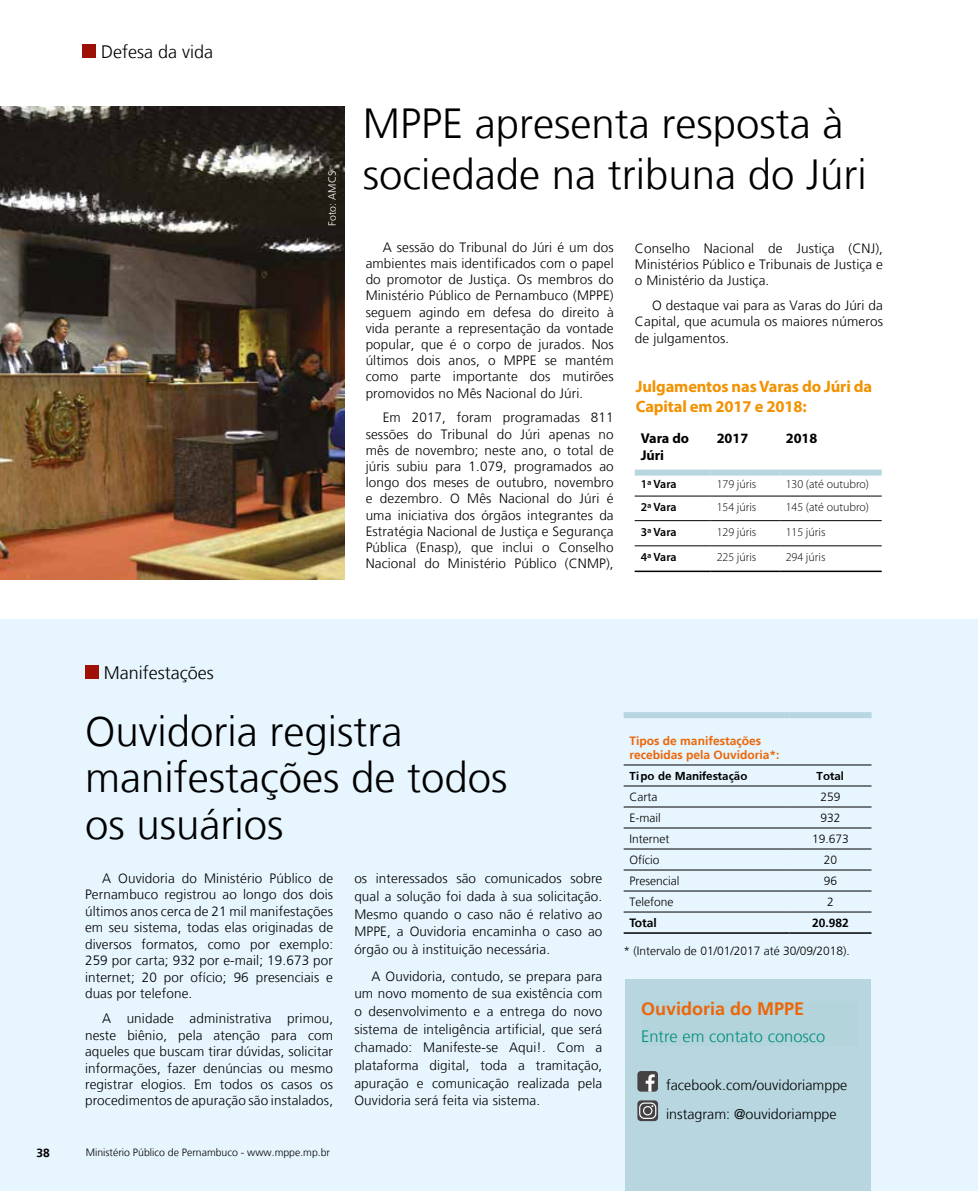
<style>
.page{position:relative;width:978px;height:1191px;background:#fff}
.page>*{position:absolute;margin:0;border:0;box-sizing:border-box;transform-origin:0 0}
.t1{font:300 42px/46.5px "Frutiger LT";color:#000}
.t2{font:300 18px "Frutiger LT";color:#000}
.t3{font:700 18px "Frutiger LT";color:#ec6608}
.t4{font:700 16.5px/19.8px "Myriad Pro";letter-spacing:-.01em;color:#f39200}
.t5{font:300 16.5px "Frutiger LT";color:#008d7e}
.t6{font:300 14.25px/29.5px "Frutiger LT";color:#000}
.t7{font:700 14.25px/17.1px "Myriad Pro";color:#000}
.t8{font:300 13.5px/16.2px "Frutiger LT";letter-spacing:.01em;color:#000;text-align:justify}
.t9{font:300 12px "Frutiger LT";color:#000}
.t10{font:300 12px "Myriad Pro";color:#000}
.t11{font:700 12px/14.4px "Frutiger LT";color:#ec6608}
.t12{font:600 12px "Myriad Pro";letter-spacing:-.005em;color:#000}
.t13{font:700 12px "Frutiger";color:#000}
.t14{font:700 12px "Frutiger 65";color:#000}
.t15{font:700 12px "Frutiger LT";color:#000}
.t16{font:300 10.5px "Frutiger LT";color:#000}
.t17{font:300 10.5px "Frutiger LT";letter-spacing:.015em;color:#fff}
</style>
<div class="page">
<div style="left:0;top:620px;width:978px;height:571px;background:#e6f5fe"></div>
<div style="left:82px;top:44px;width:14px;height:14px;background:#9c1006"></div>
<div style="left:85px;top:665px;width:14px;height:14px;background:#9c1006"></div>
<hr style="left:624px;top:932px;width:165px;height:1px;background:#000">
<hr style="left:789px;top:932px;width:82px;height:1px;background:#000">
<div style="left:624px;top:712px;width:165px;height:6px;background:#b7d6e0"></div>
<div style="left:789px;top:712px;width:82px;height:6px;background:#b7d6e0"></div>
<hr style="left:624px;top:764px;width:165px;height:1px;background:#000">
<hr style="left:789px;top:764px;width:82px;height:1px;background:#000">
<hr style="left:624px;top:785px;width:165px;height:1px;background:#000">
<hr style="left:789px;top:785px;width:82px;height:1px;background:#000">
<hr style="left:624px;top:806px;width:165px;height:1px;background:#000">
<hr style="left:789px;top:806px;width:82px;height:1px;background:#000">
<hr style="left:624px;top:827px;width:165px;height:1px;background:#000">
<hr style="left:789px;top:827px;width:82px;height:1px;background:#000">
<hr style="left:624px;top:848px;width:165px;height:1px;background:#000">
<hr style="left:789px;top:848px;width:82px;height:1px;background:#000">
<hr style="left:624px;top:869px;width:165px;height:1px;background:#000">
<hr style="left:789px;top:869px;width:82px;height:1px;background:#000">
<hr style="left:624px;top:890px;width:165px;height:1px;background:#000">
<hr style="left:789px;top:890px;width:82px;height:1px;background:#000">
<hr style="left:624px;top:911px;width:165px;height:1px;background:#000">
<hr style="left:789px;top:911px;width:82px;height:1px;background:#000">
<img style="left:0;top:107px;width:345px;height:472px">
<hr style="left:635px;top:570px;width:76px;height:2px;background:#000">
<hr style="left:711px;top:570px;width:69px;height:2px;background:#000">
<hr style="left:780px;top:570px;width:102px;height:2px;background:#000">
<div style="left:635px;top:469px;width:76px;height:6px;background:#b7d6e0"></div>
<div style="left:711px;top:469px;width:69px;height:6px;background:#b7d6e0"></div>
<div style="left:780px;top:469px;width:102px;height:6px;background:#b7d6e0"></div>
<hr style="left:635px;top:496px;width:76px;height:1px;background:#000">
<hr style="left:711px;top:496px;width:69px;height:1px;background:#000">
<hr style="left:780px;top:496px;width:102px;height:1px;background:#000">
<hr style="left:635px;top:520px;width:76px;height:1px;background:#000">
<hr style="left:711px;top:520px;width:69px;height:1px;background:#000">
<hr style="left:780px;top:520px;width:102px;height:1px;background:#000">
<hr style="left:635px;top:545px;width:76px;height:1px;background:#000">
<hr style="left:711px;top:545px;width:69px;height:1px;background:#000">
<hr style="left:780px;top:545px;width:102px;height:1px;background:#000">
<div style="left:625px;top:979px;width:245px;height:212px;background:#b7d6e0"></div>
<div style="left:641px;top:1001px;width:217px;height:44px;background:#b4d4dc"></div>
<svg style="left:637px;top:1100px;width:21px;height:21px"></svg>
<svg style="left:639px;top:1102px;width:17px;height:17px"></svg>
<div style="left:637px;top:1071px;width:21px;height:20px;background:#454242;border-radius:4px"></div>
<svg style="left:646px;top:1074px;width:9px;height:17px"></svg>
<h2 class="t2" style="left:101px;top:41px;width:114px">Defesa da vida</h2>
<h2 class="t2" style="left:104px;top:663px;width:111px">Manifestações</h2>
<p class="t17" style="left:326px;top:226px;width:56px;rotate:-90deg">Foto: AMCS</p>
<h1 class="t1" style="left:363px;top:99px;width:506px;line-height:50.4px">MPPE apresenta resposta à sociedade na tribuna do Júri</h1>
<p class="t8" style="left:366px;top:239px;width:250px;text-indent:17px">A sessão do Tribunal do Júri é um dos ambientes mais identificados com o papel do promotor de Justiça. Os membros do Ministério Público de Pernambuco (MPPE) seguem agindo em defesa do direito à vida perante a representação da vontade popular, que é o corpo de jurados. Nos últimos dois anos, o MPPE se mantém como parte importante dos mutirões promovidos no Mês Nacional do Júri.</p>
<p class="t8" style="left:366px;top:410px;width:250px;text-indent:17px">Em 2017, foram programadas 811 sessões do Tribunal do Júri apenas no mês de novembro; neste ano, o total de júris subiu para 1.079, programados ao longo dos meses de outubro, novembro e dezembro. O Mês Nacional do Júri é uma iniciativa dos órgãos integrantes da Estratégia Nacional de Justiça e Segurança Pública (Enasp), que inclui o Conselho Nacional do Ministério Público (CNMP),</p>
<p class="t8" style="left:635px;top:240px;width:250px">Conselho Nacional de Justiça (CNJ), Ministérios Público e Tribunais de Justiça e o Ministério da Justiça.</p>
<p class="t8" style="left:635px;top:297px;width:250px;text-indent:17px">O destaque vai para as Varas do Júri da Capital, que acumula os maiores números de julgamentos.</p>
<p class="t4" style="left:636px;top:376px;width:238px">Julgamentos nas Varas do Júri da<br>Capital em 2017 e 2018:</p>
<p class="t7" style="left:641px;top:429px;width:50px">Vara do<br>Júri</p>
<p class="t7" style="left:717px;top:429px;width:33px">2017</p>
<p class="t7" style="left:786px;top:429px;width:33px">2018</p>
<p class="t12" style="left:641px;top:476px;width:37px">1ª Vara</p>
<p class="t10" style="left:717px;top:476px;width:41px">179 júris</p>
<p class="t10" style="left:786px;top:476px;width:85px">130 (até outubro)</p>
<p class="t12" style="left:641px;top:499px;width:37px">2ª Vara</p>
<p class="t10" style="left:717px;top:500px;width:41px">154 júris</p>
<p class="t10" style="left:786px;top:500px;width:85px">145 (até outubro)</p>
<p class="t12" style="left:641px;top:524px;width:37px">3ª Vara</p>
<p class="t10" style="left:717px;top:524px;width:41px">129 júris</p>
<p class="t10" style="left:786px;top:524px;width:41px">115 júris</p>
<p class="t12" style="left:641px;top:549px;width:37px">4ª Vara</p>
<p class="t10" style="left:717px;top:549px;width:41px">225 júris</p>
<p class="t10" style="left:786px;top:549px;width:41px">294 júris</p>
<h1 class="t1" style="left:85px;top:708px;width:424px">Ouvidoria registra manifestações de todos os usuários</h1>
<p class="t8" style="left:85px;top:870px;width:250px;text-indent:17px">A Ouvidoria do Ministério Público de Pernambuco registrou ao longo dos dois últimos anos cerca de 21 mil manifestações em seu sistema, todas elas originadas de diversos formatos, como por exemplo:<br>259 por carta; 932 por e-mail; 19.673 por internet; 20 por ofício; 96 presenciais e duas por telefone.</p>
<p class="t8" style="left:85px;top:1010px;width:250px;text-indent:17px">A unidade administrativa primou, neste biênio, pela atenção para com aqueles que buscam tirar dúvidas, solicitar informações, fazer denúncias ou mesmo registrar elogios. Em todos os casos os procedimentos de apuração são instalados,</p>
<p class="t15" style="left:36px;top:1145px;width:15px">38</p>
<p class="t16" style="left:86px;top:1146px;width:246px">Ministério Público de Pernambuco - www.mppe.mp.br</p>
<p class="t8" style="left:354px;top:869px;width:250px;line-height:17.9px">os interessados são comunicados sobre qual a solução foi dada à sua solicitação.<br>Mesmo quando o caso não é relativo ao MPPE, a Ouvidoria encaminha o caso ao órgão ou à instituição necessária.</p>
<p class="t8" style="left:354px;top:967px;width:250px;line-height:17.9px;text-indent:17px">A Ouvidoria, contudo, se prepara para um novo momento de sua existência com o desenvolvimento e a entrega do novo sistema de inteligência artificial, que será chamado: Manifeste-se Aqui!. Com a plataforma digital, toda a tramitação, apuração e comunicação realizada pela Ouvidoria será feita via sistema.</p>
<p class="t11" style="left:630px;top:733px;width:151px">Tipos de manifestações recebidas pela Ouvidoria*:</p>
<p class="t13" style="left:630px;top:768px;width:119px">Tipo de Manifestação</p>
<p class="t13" style="left:817px;top:768px;width:29px">Total</p>
<p class="t9" style="left:630px;top:790px;width:29px">Carta</p>
<p class="t9" style="left:820px;top:790px;width:22px">259</p>
<p class="t9" style="left:630px;top:811px;width:33px">E-mail</p>
<p class="t9" style="left:820px;top:811px;width:22px">932</p>
<p class="t9" style="left:630px;top:832px;width:41px">Internet</p>
<p class="t9" style="left:812px;top:832px;width:38px">19.673</p>
<p class="t9" style="left:630px;top:853px;width:31px">Ofício</p>
<p class="t9" style="left:824px;top:853px;width:15px">20</p>
<p class="t9" style="left:630px;top:874px;width:51px">Presencial</p>
<p class="t9" style="left:824px;top:874px;width:15px">96</p>
<p class="t9" style="left:630px;top:895px;width:46px">Telefone</p>
<p class="t9" style="left:827px;top:895px;width:8px">2</p>
<p class="t14" style="left:630px;top:915px;width:29px">Total</p>
<p class="t14" style="left:812px;top:915px;width:38px">20.982</p>
<p class="t9" style="left:624px;top:944px;width:228px">* (Intervalo de 01/01/2017 até 30/09/2018).</p>
<h2 class="t3" style="left:641px;top:998px;width:165px">Ouvidoria do MPPE</h2>
<p class="t5" style="left:641px;top:1027px;width:186px">Entre em contato conosco</p>
<p class="t6" style="left:666px;top:1070px;width:183px">facebook.com/ouvidoriamppe instagram: @ouvidoriamppe</p>
</div>
